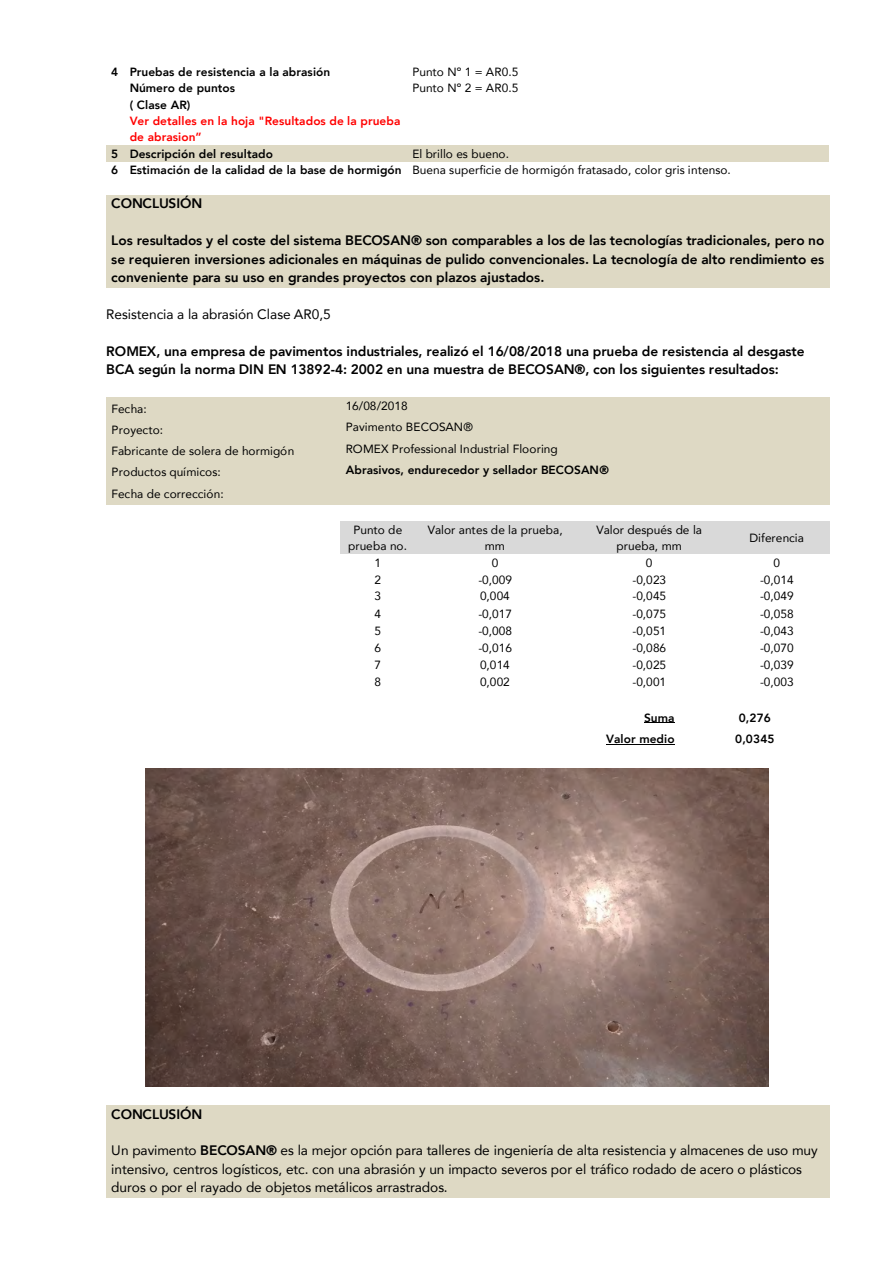
<style>
.page{position:relative;width:893px;height:1263px;background:#fff}
.page>*{position:absolute;margin:0;border:0;box-sizing:border-box;transform-origin:0 0}
.t1{font:800 13.65px/18.6px "Avenir";color:#000;text-align:justify}
.t2{font:13.65px/18.6px "Avenir";letter-spacing:-.005em;color:#000}
.t3{font:11.85px/16.2px "Avenir";color:#000;text-align:center}
.t4{font:800 11.85px/16.4px "Avenir";letter-spacing:.005em;color:#000}
.t5{font:800 11.85px/16.5px "Avenir";letter-spacing:.005em;color:#f00}
.s1{font-weight:800}
</style>
<div class="page">
<div style="left:106px;top:146px;width:19px;height:16px;background:#ded9c4"></div>
<div style="left:125px;top:146px;width:282px;height:16px;background:#ded9c4"></div>
<div style="left:407px;top:146px;width:422px;height:16px;background:#ded9c4"></div>
<div style="left:111px;top:195px;width:713px;height:18px;background:#ded9c4"></div>
<div style="left:111px;top:213px;width:713px;height:19px;background:#ded9c4"></div>
<div style="left:111px;top:232px;width:713px;height:18px;background:#ded9c4"></div>
<div style="left:111px;top:250px;width:713px;height:19px;background:#ded9c4"></div>
<div style="left:111px;top:269px;width:713px;height:18px;background:#ded9c4"></div>
<div style="left:106px;top:398px;width:234px;height:21px;background:#ded9c4"></div>
<div style="left:340px;top:398px;width:489px;height:21px;background:#ded9c4"></div>
<div style="left:106px;top:419px;width:234px;height:22px;background:#ded9c4"></div>
<div style="left:340px;top:419px;width:489px;height:22px;background:#ded9c4"></div>
<div style="left:106px;top:441px;width:234px;height:21px;background:#ded9c4"></div>
<div style="left:340px;top:441px;width:489px;height:21px;background:#ded9c4"></div>
<div style="left:106px;top:462px;width:234px;height:21px;background:#ded9c4"></div>
<div style="left:340px;top:462px;width:489px;height:21px;background:#ded9c4"></div>
<div style="left:106px;top:483px;width:234px;height:21px;background:#ded9c4"></div>
<div style="left:340px;top:483px;width:489px;height:21px;background:#ded9c4"></div>
<div style="left:340px;top:521px;width:75px;height:33px;background:#d9d9d9"></div>
<div style="left:415px;top:521px;width:160px;height:33px;background:#d9d9d9"></div>
<div style="left:575px;top:521px;width:149px;height:33px;background:#d9d9d9"></div>
<div style="left:724px;top:521px;width:105px;height:33px;background:#d9d9d9"></div>
<hr style="left:644px;top:723px;width:30px;height:1px;background:#000">
<hr style="left:606px;top:744px;width:68px;height:1px;background:#000">
<div style="left:111px;top:1105px;width:713px;height:19px;background:#ded9c4"></div>
<div style="left:111px;top:1124px;width:713px;height:18px;background:#ded9c4"></div>
<div style="left:111px;top:1142px;width:713px;height:19px;background:#ded9c4"></div>
<div style="left:111px;top:1161px;width:713px;height:18px;background:#ded9c4"></div>
<div style="left:111px;top:1179px;width:713px;height:18px;background:#ded9c4"></div>
<img style="left:145px;top:769px;width:623px;height:318px">
<p class="t4" style="left:130px;top:64px;width:202px;text-indent:-18px">4 Pruebas de resistencia a la abrasión<br>Número de puntos<br>( Clase AR)</p>
<p class="t5" style="left:130px;top:113px;width:272px">Ver detalles en la hoja "Resultados de la prueba de abrasion”</p>
<p class="t3" style="left:412px;top:64px;width:107px;text-align:left">Punto Nº 1 = AR0.5<br>Punto Nº 2 = AR0.5</p>
<p class="t3" style="left:111px;top:146px;width:621px;text-align:left;text-indent:301px">El brillo es bueno.<br><span class="s1">6 Estimación de la calidad de la base de hormigón</span> Buena superficie de hormigón fratasado, color gris intenso.</p>
<p class="t1" style="left:111px;top:195px;width:93px">CONCLUSIÓN</p>
<p class="t1" style="left:111px;top:232px;width:714px">Los resultados y el coste del sistema BECOSAN® son comparables a los de las tecnologías tradicionales, pero no se requieren inversiones adicionales en máquinas de pulido convencionales. La tecnología de alto rendimiento es conveniente para su uso en grandes proyectos con plazos ajustados.</p>
<p class="t2" style="left:106px;top:305px;width:226px">Resistencia a la abrasión Clase AR0,5</p>
<p class="t1" style="left:106px;top:343px;width:699px">ROMEX, una empresa de pavimentos industriales, realizó el 16/08/2018 una prueba de resistencia al desgaste<br>BCA según la norma DIN EN 13892-4: 2002 en una muestra de BECOSAN®, con los siguientes resultados:</p>
<p class="t3" style="left:112px;top:401px;width:36px">Fecha:</p>
<p class="t3" style="left:346px;top:398px;width:64px">16/08/2018</p>
<p class="t3" style="left:112px;top:422px;width:53px">Proyecto:</p>
<p class="t3" style="left:346px;top:419px;width:129px">Pavimento BECOSAN®</p>
<p class="t3" style="left:112px;top:443px;width:184px">Fabricante de solera de hormigón</p>
<p class="t3" style="left:346px;top:441px;width:213px">ROMEX Professional Industrial Flooring</p>
<p class="t3" style="left:112px;top:464px;width:111px">Productos químicos:</p>
<p class="t4" style="left:346px;top:462px;width:264px">Abrasivos, endurecedor y sellador BECOSAN®</p>
<p class="t3" style="left:112px;top:486px;width:114px">Fecha de corrección:</p>
<p class="t3" style="left:348px;top:522px;width:60px">Punto de prueba no.</p>
<p class="t3" style="left:428px;top:522px;width:136px">Valor antes de la prueba, mm</p>
<p class="t3" style="left:596px;top:522px;width:107px">Valor después de la prueba, mm</p>
<p class="t3" style="left:749px;top:530px;width:56px">Diferencia</p>
<p class="t3" style="left:374px;top:555px;width:8px">1</p>
<p class="t3" style="left:491px;top:555px;width:8px">0</p>
<p class="t3" style="left:645px;top:555px;width:8px">0</p>
<p class="t3" style="left:773px;top:555px;width:8px">0</p>
<p class="t3" style="left:374px;top:572px;width:8px">2</p>
<p class="t3" style="left:478px;top:572px;width:35px">-0,009</p>
<p class="t3" style="left:632px;top:572px;width:35px">-0,023</p>
<p class="t3" style="left:760px;top:572px;width:35px">-0,014</p>
<p class="t3" style="left:374px;top:589px;width:8px">3</p>
<p class="t3" style="left:480px;top:589px;width:31px">0,004</p>
<p class="t3" style="left:632px;top:589px;width:35px">-0,045</p>
<p class="t3" style="left:760px;top:589px;width:35px">-0,049</p>
<p class="t3" style="left:374px;top:606px;width:8px">4</p>
<p class="t3" style="left:478px;top:606px;width:35px">-0,017</p>
<p class="t3" style="left:632px;top:606px;width:35px">-0,075</p>
<p class="t3" style="left:760px;top:606px;width:35px">-0,058</p>
<p class="t3" style="left:374px;top:623px;width:8px">5</p>
<p class="t3" style="left:478px;top:623px;width:35px">-0,008</p>
<p class="t3" style="left:632px;top:623px;width:35px">-0,051</p>
<p class="t3" style="left:760px;top:623px;width:35px">-0,043</p>
<p class="t3" style="left:374px;top:640px;width:8px">6</p>
<p class="t3" style="left:478px;top:640px;width:35px">-0,016</p>
<p class="t3" style="left:632px;top:640px;width:35px">-0,086</p>
<p class="t3" style="left:760px;top:640px;width:35px">-0,070</p>
<p class="t3" style="left:374px;top:657px;width:8px">7</p>
<p class="t3" style="left:480px;top:657px;width:31px">0,014</p>
<p class="t3" style="left:632px;top:657px;width:35px">-0,025</p>
<p class="t3" style="left:760px;top:657px;width:35px">-0,039</p>
<p class="t3" style="left:374px;top:674px;width:8px">8</p>
<p class="t3" style="left:480px;top:674px;width:31px">0,002</p>
<p class="t3" style="left:632px;top:674px;width:35px">-0,001</p>
<p class="t3" style="left:760px;top:674px;width:35px">-0,003</p>
<p class="t4" style="left:644px;top:710px;width:32px">Suma</p>
<p class="t4" style="left:738px;top:710px;width:34px">0,276</p>
<p class="t4" style="left:606px;top:731px;width:70px">Valor medio</p>
<p class="t4" style="left:735px;top:731px;width:41px">0,0345</p>
<p class="t4" style="left:111px;top:146px;width:163px">5 Descripción del resultado</p>
<p class="t1" style="left:111px;top:1105px;width:93px">CONCLUSIÓN</p>
<p class="t2" style="left:111px;top:1142px;width:708px">Un pavimento <span class="s1">BECOSAN®</span> es la mejor opción para talleres de ingeniería de alta resistencia y almacenes de uso muy intensivo, centros logísticos, etc. con una abrasión y un impacto severos por el tráfico rodado de acero o plásticos duros o por el rayado de objetos metálicos arrastrados.</p>
</div>
